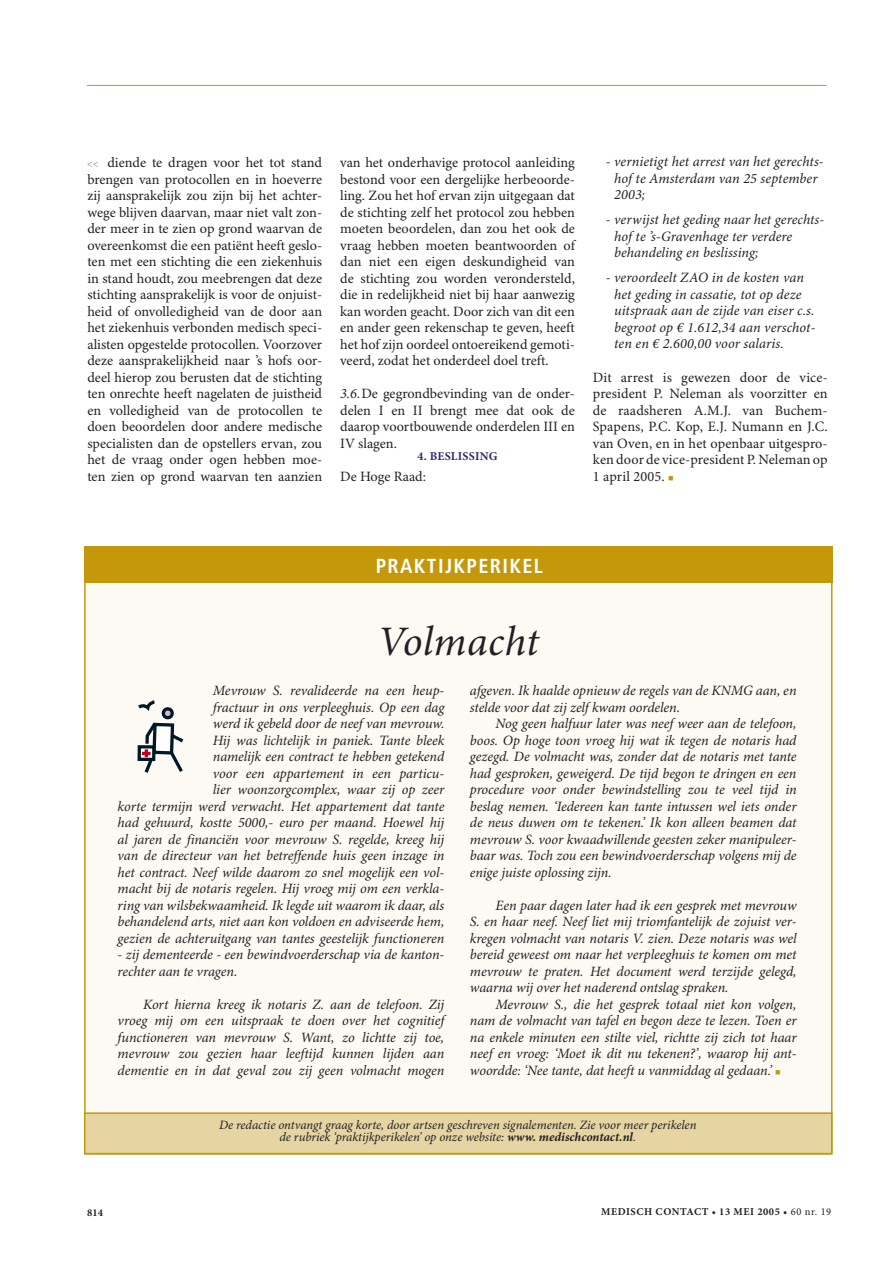
<style>
.page{position:relative;width:893px;height:1263px;background:#fff}
.page>*{position:absolute;margin:0;border:0;box-sizing:border-box;transform-origin:0 0}
.RK{font:italic 42px "Minion Pro";letter-spacing:.01em;color:#212125}
.Normaal{font:700 condensed 20.25px "Frutiger";letter-spacing:.065em;color:#fff}
.TC{font:italic 14.25px/16.5px "Minion Pro";letter-spacing:-.005em;color:#212125;text-align:justify}
.t2{font:14.25px/16.5px "Minion Pro";color:#212125;text-align:justify}
.TCL{font:italic 14.25px/16.5px "Minion Pro";letter-spacing:.005em;color:#212125}
.t1{font:italic 12.75px/12px "Minion Pro";letter-spacing:-.005em;color:#212125;text-align:center}
._5{font:700 12px "Minion Pro";letter-spacing:.02em;color:#2f2772}
.None-2{font:700 10.5px "Minion Pro";letter-spacing:.05em;color:#212125}
.Normaal-2{font:10.5px "Minion Pro";color:#7f7f83}
.s1{font-style:italic}
.s2{color:#c5980c}
.s3{font-weight:700}
.s4{font-weight:400}
</style>
<div class="page">
<hr style="left:87px;top:85px;width:739px;height:1px;background:#c5980c">
<div style="left:85px;top:547px;width:747px;height:607px;background:#fdfaf4"></div>
<div style="left:84px;top:546px;width:748px;height:37px;background:#c5980c"></div>
<div style="left:85px;top:1113px;width:747px;height:40px;background:#e7d4a3"></div>
<div style="left:84px;top:1112px;width:748px;height:42px;border:2px solid #c5980c"></div>
<svg style="left:137px;top:702px;width:47px;height:71px"></svg>
<p class="t2" style="left:87px;top:155px;width:236px;text-indent:20px">diende te dragen voor het tot stand brengen van protocollen en in hoeverre zij aansprakelijk zou zijn bij het achter&shy;wege blijven daarvan, maar niet valt zon&shy;der meer in te zien op grond waarvan de overeenkomst die een patiënt heeft geslo&shy;ten met een stichting die een ziekenhuis in stand houdt, zou meebrengen dat deze stichting aansprakelijk is voor de onjuist&shy;heid of onvolledigheid van de door aan het ziekenhuis verbonden medisch speci&shy;alisten opgestelde protocollen. Voorzover deze aansprakelijkheid naar ’s hofs oor&shy;deel hierop zou berusten dat de stichting ten onrechte heeft nagelaten de juistheid en volledigheid van de protocollen te doen beoordelen door andere medische specialisten dan de opstellers ervan, zou het de vraag onder ogen hebben moe&shy;ten zien op grond waarvan ten aanzien</p>
<p class="t2" style="left:340px;top:155px;width:236px">van het onderhavige protocol aanleiding bestond voor een dergelijke herbeoorde&shy;ling. Zou het hof ervan zijn uitgegaan dat de stichting zelf het protocol zou hebben moeten beoordelen, dan zou het ook de vraag hebben moeten beantwoorden of dan niet een eigen deskundigheid van de stichting zou worden verondersteld, die in redelijkheid niet bij haar aanwezig kan worden geacht. Door zich van dit een en ander geen rekenschap te geven, heeft het hof zijn oordeel ontoereikend gemoti&shy;veerd, zodat het onderdeel doel treft.</p>
<p class="Normaal-2" style="left:87px;top:157px;width:13px">&lt;&lt;</p>
<p class="t2" style="left:340px;top:386px;width:236px"><span class="s1">3.6.</span> De gegrondbevinding van de onder&shy;delen I en II brengt mee dat ook de daarop voortbouwende onderdelen III en IV slagen.</p>
<p class="_5" style="left:417px;top:449px;width:82px">4. BESLISSING</p>
<p class="t2" style="left:340px;top:469px;width:87px">De Hoge Raad:</p>
<p class="TCL" style="left:614px;top:154px;width:211px;text-indent:-9px">- vernietigt het arrest van het gerechts&shy;hof te Amsterdam van 25 september<br>2003;</p>
<p class="TCL" style="left:614px;top:212px;width:212px;text-indent:-9px">- verwijst het geding naar het gerechts&shy;hof te ’s-Gravenhage ter verdere behandeling en beslissing;</p>
<p class="TCL" style="left:614px;top:270px;width:203px;text-indent:-9px">- veroordeelt ZAO in de kosten van het geding in cassatie, tot op deze uitspraak aan de zijde van eiser c.s. begroot op € 1.612,34 aan verschot&shy;ten en € 2.600,00 voor salaris.</p>
<p class="t2" style="left:593px;top:370px;width:236px">Dit arrest is gewezen door de vice&shy;president P. Neleman als voorzitter en de raadsheren A.M.J. van Buchem-Spapens, P.C. Kop, E.J. Numann en J.C. van Oven, en in het openbaar uitgespro&shy;ken door de vice-president P. Neleman op 1 april 2005. <span class="s2">■</span></p>
<p class="Normaal" style="left:376px;top:553px;width:169px">PRAKTIJKPERIKEL</p>
<p class="RK" style="left:377px;top:616px;width:163px">Volmacht</p>
<p class="TC" style="left:118px;top:683px;width:328px;text-align:right">Mevrouw S. revalideerde na een heup-<br>fractuur in ons verpleeghuis. Op een dag<br>werd ik gebeld door de neef van mevrouw.<br>Hij was lichtelijk in paniek. Tante bleek<br>namelijk een contract te hebben getekend<br>voor een appartement in een particu-<br>lier woonzorgcomplex, waar zij op zeer<br>korte termijn werd verwacht. Het appartement dat tante had gehuurd, kostte 5000,- euro per maand. Hoewel hij al jaren de financiën voor mevrouw S. regelde, kreeg hij van de directeur van het betreffende huis geen inzage in het contract. Neef wilde daarom zo snel mogelijk een vol&shy;macht bij de notaris regelen. Hij vroeg mij om een verkla&shy;ring van wilsbekwaamheid. Ik legde uit waarom ik daar, als behandelend arts, niet aan kon voldoen en adviseerde hem, gezien de achteruitgang van tantes geestelijk functioneren</p>
<p class="TC" style="left:118px;top:947px;width:328px">- zij dementeerde - een bewindvoerderschap via de kanton&shy;rechter aan te vragen.</p>
<p class="TC" style="left:118px;top:997px;width:328px;text-indent:26px">Kort hierna kreeg ik notaris Z. aan de telefoon. Zij vroeg mij om een uitspraak te doen over het cognitief functioneren van mevrouw S. Want, zo lichtte zij toe, mevrouw zou gezien haar leeftijd kunnen lijden aan dementie en in dat geval zou zij geen volmacht mogen</p>
<p class="TC" style="left:470px;top:683px;width:328px">afgeven. Ik haalde opnieuw de regels van de KNMG aan, en stelde voor dat zij zelf kwam oordelen.</p>
<p class="TC" style="left:470px;top:716px;width:328px;text-indent:26px">Nog geen halfuur later was neef weer aan de telefoon, boos. Op hoge toon vroeg hij wat ik tegen de notaris had gezegd. De volmacht was, zonder dat de notaris met tante had gesproken, geweigerd. De tijd begon te dringen en een procedure voor onder bewindstelling zou te veel tijd in beslag nemen. ‘Iedereen kan tante intussen wel iets onder de neus duwen om te tekenen.’ Ik kon alleen beamen dat mevrouw S. voor kwaadwillende geesten zeker manipuleer&shy;baar was. Toch zou een bewindvoerderschap volgens mij de enige juiste oplossing zijn.</p>
<p class="TC" style="left:470px;top:898px;width:328px;text-indent:26px">Een paar dagen later had ik een gesprek met mevrouw S. en haar neef. Neef liet mij triomfantelijk de zojuist ver&shy;kregen volmacht van notaris V. zien. Deze notaris was wel bereid geweest om naar het verpleeghuis te komen om met mevrouw te praten. Het document werd terzijde gelegd, waarna wij over het naderend ontslag spraken.</p>
<p class="TC" style="left:470px;top:997px;width:328px;text-indent:26px">Mevrouw S., die het gesprek totaal niet kon volgen, nam de volmacht van tafel en begon deze te lezen. Toen er na enkele minuten een stilte viel, richtte zij zich tot haar neef en vroeg: ‘Moet ik dit nu tekenen?’, waarop hij ant&shy;woordde: ‘Nee tante, dat heeft u vanmiddag al gedaan.’ <span class="s2">■</span></p>
<p class="None-2" style="left:87px;top:1206px;width:17px">814</p>
<p class="t1" style="left:219px;top:1119px;width:479px">De redactie ontvangt graag korte, door artsen geschreven signalementen. Zie voor meer perikelen de rubriek ‘praktijkperikelen’ op onze website: <span class="s3">www. medischcontact.nl</span>.</p>
<p class="None-2" style="left:601px;top:1206px;width:232px">MEDISCH CONTACT • 13 MEI 2005 • <span class="s4">60 nr. 19</span></p>
</div>
